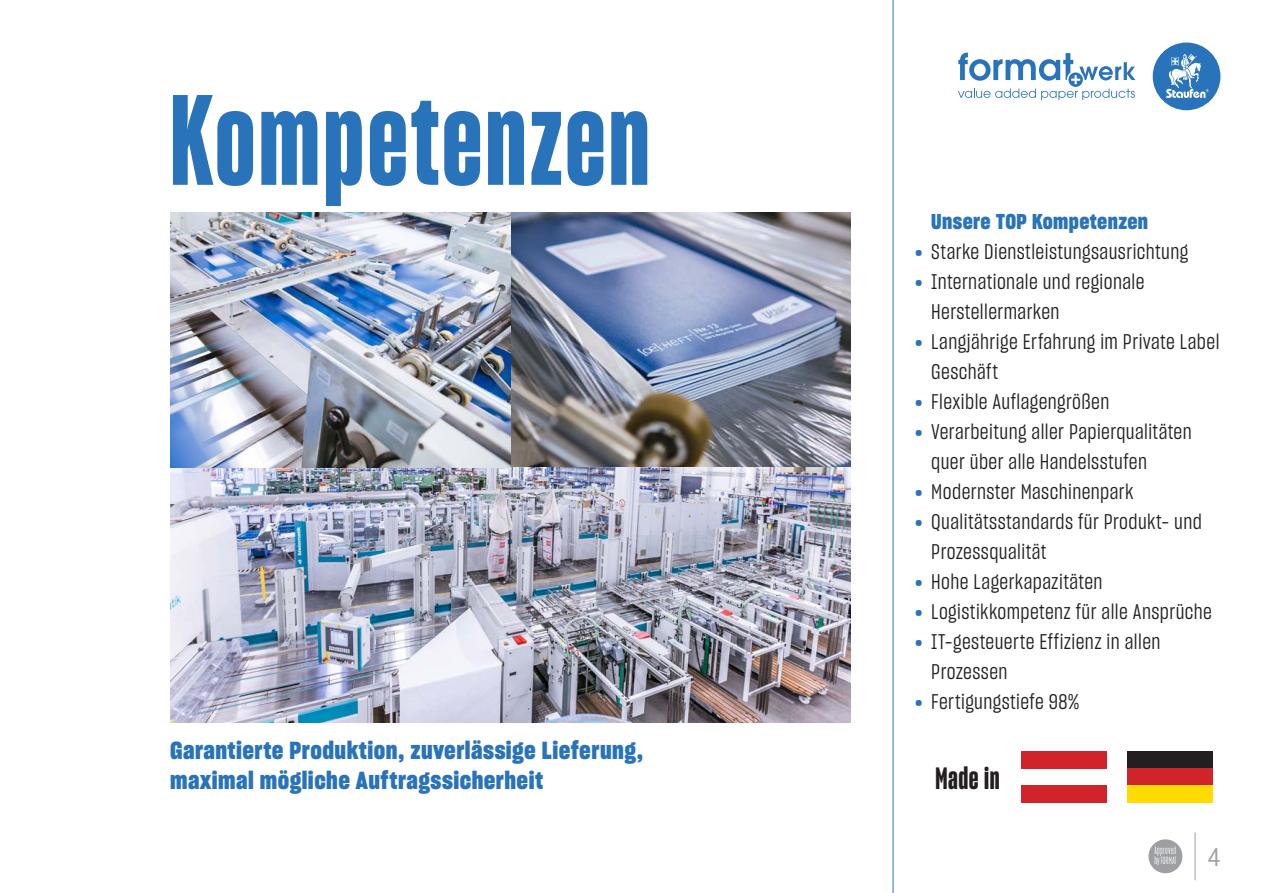
<style>
.page{position:relative;width:1263px;height:893px;background:#fff}
.page>*{position:absolute;margin:0;border:0;box-sizing:border-box;transform-origin:0 0}
.t1{font:124.65px "Sharp Grotesk Bold 12";letter-spacing:.025em;color:#2973ba}
.t2{font:30px "Sharp Grotesk Bold 12";letter-spacing:.02em;color:#231f20}
.t3{font:25.05px "Sharp Grotesk Book 16";color:#9d9fa2}
.t4{font:24px/30px "Sharp Grotesk Bold 16";letter-spacing:.02em;color:#2973ba}
.t5{font:20.85px/30px "Sharp Grotesk Book 14";letter-spacing:.02em;color:#231f20}
.t6{font:20.85px "Sharp Grotesk Bold 16";letter-spacing:.02em;color:#2973ba}
.t7{font:10.8px "Sharp Grotesk Book 10";letter-spacing:.025em;color:#fff}
.t8{font:10.2px "Sharp Grotesk Book 10";letter-spacing:.025em;color:#fff}
.s1{font-family:"Sharp Grotesk Bold 20";color:#2973ba}
.s2{font-size:10.8px}
</style>
<div class="page">
<hr style="left:1195px;top:832px;width:1px;height:48px;background:#9d9fa2">
<div style="left:1148px;top:839px;width:34px;height:34px;background:#9d9fa2;border-radius:50%"></div>
<div style="left:1153px;top:43px;width:67px;height:67px;background:#2973ba;border-radius:50%"></div>
<svg style="left:1166px;top:54px;width:43px;height:44px"></svg>
<svg style="left:958px;top:53px;width:177px;height:47px"></svg>
<hr style="left:892px;top:0;width:1px;height:893px;background:#2973ba">
<img style="left:510px;top:213px;width:340px;height:255px">
<img style="left:170px;top:468px;width:680px;height:255px">
<img style="left:170px;top:213px;width:340px;height:255px">
<div style="left:1021px;top:752px;width:85px;height:17px;background:#d1232a"></div>
<div style="left:1021px;top:786px;width:85px;height:17px;background:#d1232a"></div>
<div style="left:1128px;top:752px;width:85px;height:17px;background:#231f20"></div>
<div style="left:1128px;top:769px;width:85px;height:17px;background:#d1232a"></div>
<div style="left:1128px;top:786px;width:85px;height:17px;background:#ffdc01"></div>
<h1 class="t1" style="left:170px;top:61px;width:481px">Kompetenzen</h1>
<p class="t4" style="left:170px;top:735px;width:475px">Garantierte Produktion, zuverlässige Lieferung, maximal mögliche Auftragssicherheit</p>
<p class="t6" style="left:931px;top:207px;width:218px">Unsere TOP Kompetenzen</p>
<p class="t5" style="left:914px;top:237px;width:275px"><span class="s1">•</span> Starke Dienstleistungsausrichtung</p>
<p class="t5" style="left:931px;top:267px;width:215px;text-indent:-17px"><span class="s1">•</span> Internationale und regionale<br>Herstellermarken</p>
<p class="t5" style="left:931px;top:327px;width:290px;text-indent:-17px"><span class="s1">•</span> Langjährige Erfahrung im Private Label<br>Geschäft</p>
<p class="t5" style="left:914px;top:387px;width:197px"><span class="s1">•</span> Flexible Auflagengrößen</p>
<p class="t5" style="left:931px;top:417px;width:262px;text-indent:-17px"><span class="s1">•</span> Verarbeitung aller Papierqualitäten quer über alle Handelsstufen</p>
<p class="t5" style="left:914px;top:477px;width:221px"><span class="s1">•</span> Modernster Maschinenpark</p>
<p class="t5" style="left:931px;top:507px;width:272px;text-indent:-17px"><span class="s1">•</span> Qualitätsstandards für Produkt- und<br>Prozessqualität</p>
<p class="t5" style="left:914px;top:567px;width:190px"><span class="s1">•</span> Hohe Lagerkapazitäten</p>
<p class="t5" style="left:914px;top:597px;width:299px"><span class="s1">•</span> Logistikkompetenz für alle Ansprüche</p>
<p class="t5" style="left:931px;top:627px;width:231px;text-indent:-17px"><span class="s1">•</span> IT-gesteuerte Effizienz in allen<br>Prozessen</p>
<p class="t5" style="left:914px;top:687px;width:167px"><span class="s1">•</span> Fertigungstiefe 98%</p>
<h2 class="t2" style="left:935px;top:760px;width:66px">Made in</h2>
<p class="t7" style="left:1154px;top:843px;width:23px">Approved</p>
<p class="t8" style="left:1154px;top:854px;width:24px"><span class="s2">by</span> FORMAT</p>
<p class="t3" style="left:1208px;top:839px;width:14px">4</p>
</div>
